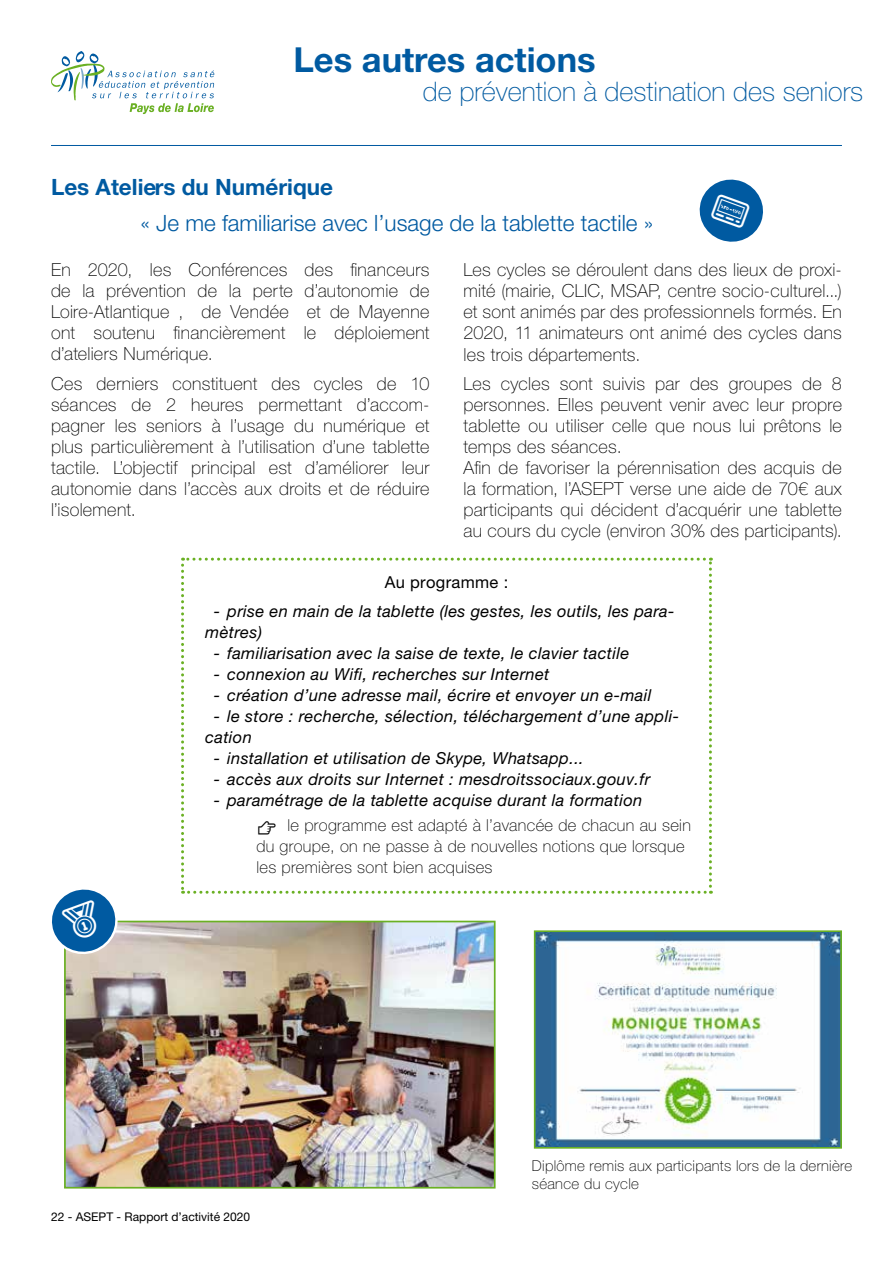
<style>
.page{position:relative;width:893px;height:1263px;background:#fff}
.page>*{position:absolute;margin:0;border:0;box-sizing:border-box;transform-origin:0 0}
.t1{font:700 34.5px "Helvetica Neue LT";color:#005aa1}
.t2{font:100 27px "Helvetica Neue LT";color:#005aa1}
.t3{font:300 22.5px "Helvetica Neue LT";color:#005aa1}
.t4{font:700 22.5px "Helvetica Neue LT";color:#005aa1}
.t5{font:100 18px/21px "Helvetica Neue LT";letter-spacing:.015em;color:#000;text-align:justify}
.t6{font:italic 16.5px/21px "Helvetica Neue LT";letter-spacing:.02em;color:#000}
.t7{font:100 16.5px/21px "Helvetica Neue LT";letter-spacing:.02em;color:#000}
.t8{font:16.5px "Helvetica Neue LT";letter-spacing:.02em;color:#000}
.t9{font:100 15px/18px "Helvetica Neue LT";letter-spacing:.02em;color:#000}
.t10{font:12px "Helvetica Neue LT";color:#000}
</style>
<div class="page">
<svg style="left:51px;top:51px;width:163px;height:63px"></svg>
<hr style="left:51px;top:145px;width:791px;height:1px;background:#005aa1">
<img style="left:537px;top:933px;width:302px;height:213px">
<div style="left:534px;top:930px;width:308px;height:219px;border:2px solid #6ab023"></div>
<img style="left:67px;top:924px;width:426px;height:261px">
<div style="left:64px;top:921px;width:432px;height:267px;border:2px solid #6ab023"></div>
<svg style="left:181px;top:558px;width:531px;height:336px"></svg>
<svg style="left:52px;top:889px;width:69px;height:68px"></svg>
<svg style="left:699px;top:179px;width:64px;height:63px"></svg>
<h1 class="t1" style="left:293px;top:38px;width:304px">Les autres actions</h1>
<h2 class="t2" style="left:423px;top:76px;width:442px">de prévention à destination des seniors</h2>
<p class="t4" style="left:51px;top:173px;width:283px">Les Ateliers du Numérique</p>
<p class="t3" style="left:140px;top:209px;width:515px">« Je me familiarise avec l’usage de la tablette tactile »</p>
<p class="t5" style="left:51px;top:259px;width:380px">En 2020, les Conférences des financeurs de la prévention de la perte d’autonomie de Loire-Atlantique , de Vendée et de Mayenne ont soutenu financièrement le déploiement d’ateliers Numérique.</p>
<p class="t5" style="left:51px;top:373px;width:380px">Ces derniers constituent des cycles de 10 séances de 2 heures permettant d’accom&shy;pagner les seniors à l’usage du numérique et plus particulièrement à l’utilisation d’une tablette tactile. L’objectif principal est d’améliorer leur autonomie dans l’accès aux droits et de réduire l’isolement.</p>
<p class="t5" style="left:463px;top:260px;width:380px">Les cycles se déroulent dans des lieux de proxi&shy;mité (mairie, CLIC, MSAP, centre socio-culturel...) et sont animés par des professionnels formés. En 2020, 11 animateurs ont animé des cycles dans les trois départements.</p>
<p class="t5" style="left:463px;top:373px;width:380px;text-align:left">Les cycles sont suivis par des groupes de 8 personnes. Elles peuvent venir avec leur propre tablette ou utiliser celle que nous lui prêtons le temps des séances.<br>Afin de favoriser la pérennisation des acquis de la formation, l’ASEPT verse une aide de 70€ aux participants qui décident d’acquérir une tablette au cours du cycle (environ 30% des participants).</p>
<p class="t8" style="left:385px;top:572px;width:125px">Au programme :</p>
<p class="t6" style="left:205px;top:600px;width:471px;text-indent:9px">- prise en main de la tablette (les gestes, les outils, les para&shy;mètres)</p>
<p class="t6" style="left:214px;top:642px;width:417px">- familiarisation avec la saise de texte, le clavier tactile</p>
<p class="t6" style="left:214px;top:663px;width:337px">- connexion au Wifi, recherches sur Internet</p>
<p class="t6" style="left:214px;top:684px;width:439px">- création d’une adresse mail, écrire et envoyer un e-mail</p>
<p class="t6" style="left:205px;top:705px;width:475px;text-indent:9px">- le store : recherche, sélection, téléchargement d’une appli&shy;cation</p>
<p class="t6" style="left:214px;top:747px;width:372px">- installation et utilisation de Skype, Whatsapp...</p>
<p class="t6" style="left:214px;top:768px;width:438px">- accès aux droits sur Internet : mesdroitssociaux.gouv.fr</p>
<p class="t6" style="left:214px;top:789px;width:430px">- paramétrage de la tablette acquise durant la formation</p>
<p class="t7" style="left:256px;top:815px;width:436px;text-indent:31px">le programme est adapté à l’avancée de chacun au sein du groupe, on ne passe à de nouvelles notions que lorsque les premières sont bien acquises</p>
<p class="t10" style="left:51px;top:1210px;width:201px">22 - ASEPT - Rapport d’activité 2020</p>
<p class="t9" style="left:532px;top:1157px;width:322px">Diplôme remis aux participants lors de la dernière séance du cycle</p>
</div>
